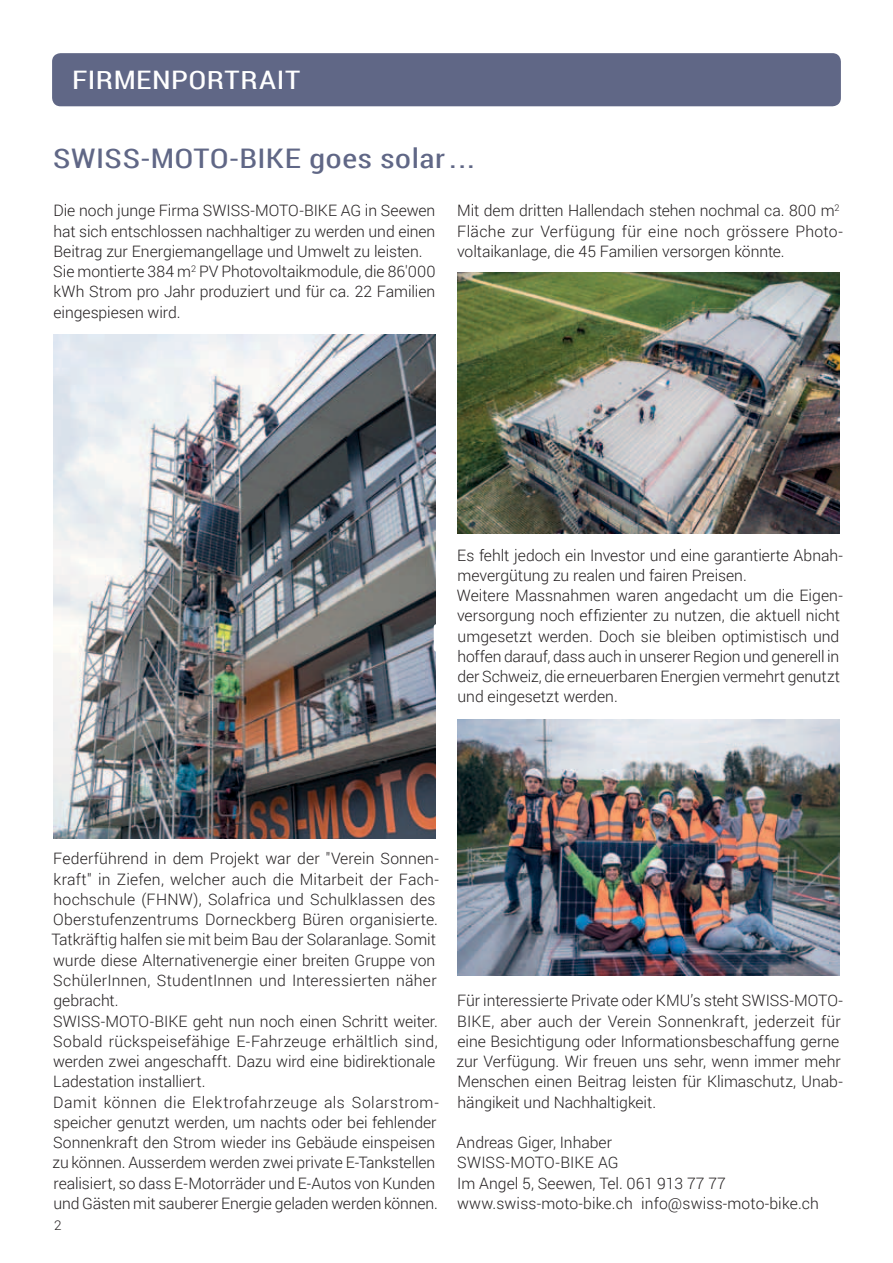
<style>
.page{position:relative;width:893px;height:1263px;background:#fff}
.page>*{position:absolute;margin:0;border:0;box-sizing:border-box;transform-origin:0 0}
.t1{font:27px "Roboto Condensed";letter-spacing:.02em;color:#606786;scale:1.2 1}
.t2{font:25.5px "Roboto Condensed";letter-spacing:.02em;color:#fff;scale:1.2 1}
.t3{font:300 15.75px/20.2px "Roboto";color:#231f20}
.t4{font:300 13.35px "Roboto";color:#231f20}
</style>
<div class="page">
<div style="left:52px;top:53px;width:789px;height:53px;background:#606786;border-radius:9px"></div>
<img style="left:457px;top:719px;width:383px;height:257px">
<img style="left:53px;top:335px;width:383px;height:503px">
<img style="left:457px;top:272px;width:383px;height:262px">
<div style="left:434px;top:624px;width:10px;height:28px;background:#fff;border-radius:3px"></div>
<h2 class="t2" style="left:72px;top:63px;width:192px">FIRMENPORTRAIT</h2>
<h1 class="t1" style="left:53px;top:139px;width:353px">SWISS-MOTO-BIKE goes solar...</h1>
<p class="t3" style="left:53px;top:200px;width:384px">Die noch junge Firma SWISS-MOTO-BIKE AG in Seewen hat sich entschlossen nachhaltiger zu werden und einen Beitrag zur Energiemangellage und Umwelt zu leisten.<br>Sie montierte 384 m<sup>2</sup> PV Photovoltaikmodule, die 86'000 kWh Strom pro Jahr produziert und für ca. 22 Familien eingespiesen wird.</p>
<p class="t3" style="left:457px;top:200px;width:387px">Mit dem dritten Hallendach stehen nochmal ca. 800 m<sup>2<br></sup>Fläche zur Verfügung für eine noch grössere Photo&shy;voltaikanlage, die 45 Familien versorgen könnte.</p>
<p class="t3" style="left:457px;top:544px;width:388px">Es fehlt jedoch ein Investor und eine garantierte Abnah&shy;mevergütung zu realen und fairen Preisen.<br>Weitere Massnahmen waren angedacht um die Eigen&shy;versorgung noch effizienter zu nutzen, die aktuell nicht umgesetzt werden. Doch sie bleiben optimistisch und hoffen darauf, dass auch in unserer Region und generell in der Schweiz, die erneuerbaren Energien vermehrt genutzt und eingesetzt werden.</p>
<p class="t3" style="left:51px;top:848px;width:389px">Federführend in dem Projekt war der "Verein Sonnen&shy;kraft" in Ziefen, welcher auch die Mitarbeit der Fach&shy;hochschule (FHNW), Solafrica und Schulklassen des Oberstufenzentrums Dorneckberg Büren organisierte.<br>Tatkräftig halfen sie mit beim Bau der Solaranlage. Somit wurde diese Alternativenergie einer breiten Gruppe von SchülerInnen, StudentInnen und Interessierten näher gebracht.<br>SWISS-MOTO-BIKE geht nun noch einen Schritt weiter.<br>Sobald rückspeisefähige E-Fahrzeuge erhältlich sind, werden zwei angeschafft. Dazu wird eine bidirektionale Ladestation installiert.<br>Damit können die Elektrofahrzeuge als Solarstrom&shy;speicher genutzt werden, um nachts oder bei fehlender Sonnenkraft den Strom wieder ins Gebäude einspeisen zu können. Ausserdem werden zwei private E-Tankstellen realisiert, so dass E-Motorräder und E-Autos von Kunden und Gästen mit sauberer Energie geladen werden können.</p>
<p class="t4" style="left:54px;top:1216px;width:9px">2</p>
<p class="t3" style="left:457px;top:990px;width:388px">Für interessierte Private oder KMU’s steht SWISS-MOTO-BIKE, aber auch der Verein Sonnenkraft, jederzeit für eine Besichtigung oder Informationsbeschaffung gerne zur Verfügung. Wir freuen uns sehr, wenn immer mehr Menschen einen Beitrag leisten für Klimaschutz, Unab&shy;hängikeit und Nachhaltigkeit.</p>
<p class="t3" style="left:457px;top:1132px;width:364px">Andreas Giger, Inhaber<br>SWISS-MOTO-BIKE AG<br>Im Angel 5, Seewen, Tel. 061 913 77 77 www.swiss-moto-bike.ch info@swiss-moto-bike.ch</p>
</div>
